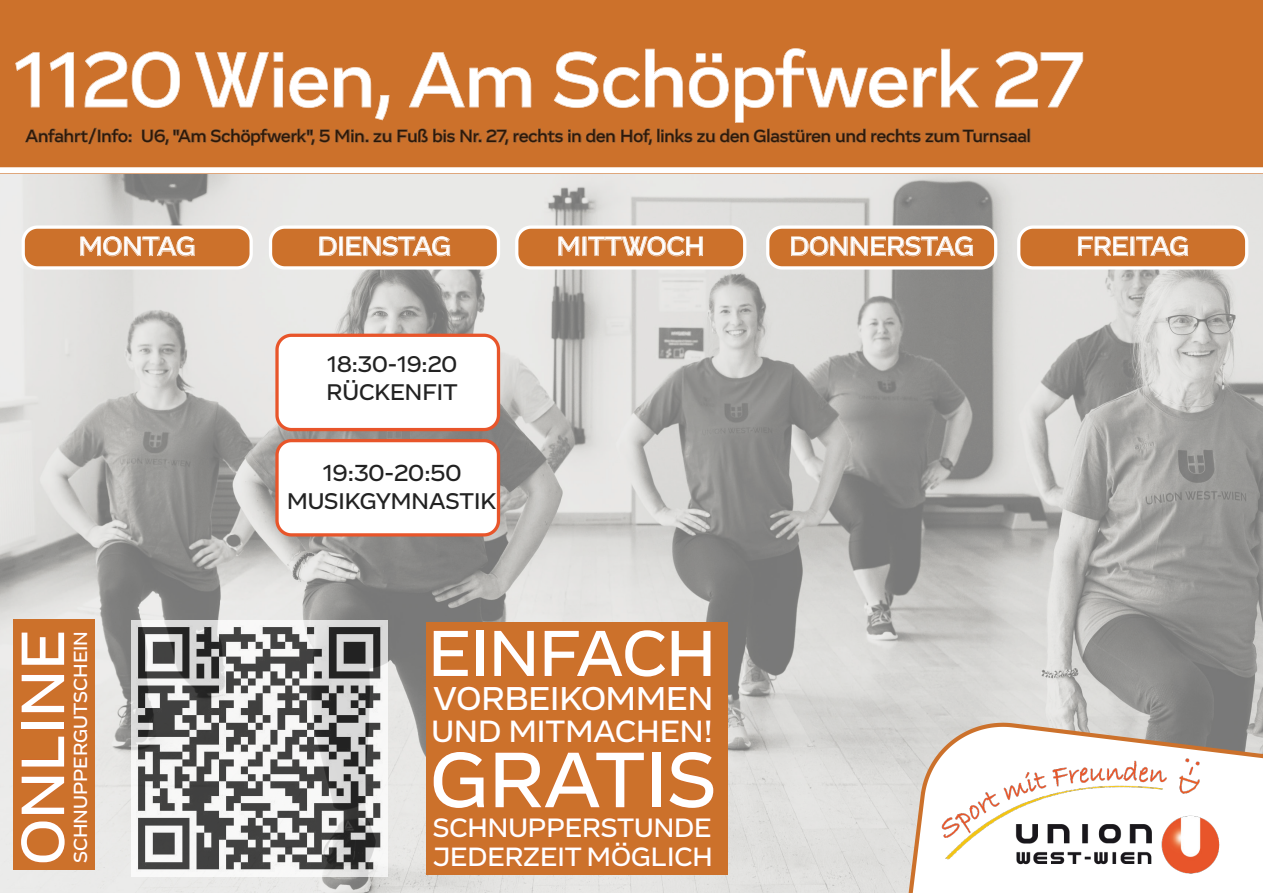
<style>
.page{position:relative;width:1263px;height:893px;background:#fff}
.page>*{position:absolute;margin:0;border:0;box-sizing:border-box;transform-origin:0 0}
.t1{font:500 80.7px "Vito";color:#fff}
.t2{font:500 80.1px "Vito";color:#fff}
.t3{font:500 66.75px "Vito";color:#fff}
.t4{font:500 63px "Vito";color:#fff}
.t5{font:500 34.05px "Vito";color:#fff}
.t6{font:500 31.65px "Vito";color:#fff}
.t7{font:500 27.3px "Vito";color:#fff}
.t8{font:500 27px "Vito";color:#fff}
.t9{font:500 23.85px "Vito";color:#222}
.t10{font:500 23.4px/28px "Vito";color:#222}
.t11{font:500 19.5px "Vito";color:#fff}
.t12{font:500 18px "Vito";color:#000}
</style>
<div class="page">
<img style="left:0;top:173px;width:1263px;height:720px">
<div style="left:0;top:0;width:1263px;height:173px;background:#cc712b"></div>
<svg style="left:15px;top:48px;width:1068px;height:75px"></svg>
<svg style="left:889px;top:720px;width:374px;height:173px"></svg>
<svg style="left:1015px;top:223px;width:235px;height:49px;background:#d79868"></svg>
<img style="left:929px;top:732px;width:306px;height:145px">
<svg style="left:274px;top:332px;width:228px;height:206px"></svg>
<svg style="left:764px;top:223px;width:235px;height:49px;background:#d49768"></svg>
<svg style="left:513px;top:223px;width:235px;height:49px;background:#d79969"></svg>
<svg style="left:267px;top:223px;width:235px;height:49px;background:#d79969"></svg>
<svg style="left:20px;top:223px;width:235px;height:49px;background:#d79968"></svg>
<svg style="left:25px;top:128px;width:1005px;height:18px"></svg>
<img style="left:132px;top:621px;width:256px;height:256px">
<div style="left:426px;top:622px;width:302px;height:253px;background:#cc712b"></div>
<div style="left:14px;top:619px;width:81px;height:251px;background:#cc712b"></div>
<div style="left:0;top:167px;width:1263px;height:6px;background:#fff"></div>
<h2 class="t2" style="left:13px;top:31px;width:1073px">1120 Wien, Am Schöpfwerk 27</h2>
<p class="t12" style="left:26px;top:125px;width:1007px">Anfahrt/Info: U6, "Am Schöpfwerk", 5 Min. zu Fuß bis Nr. 27, rechts in den Hof, links zu den Glastüren und rechts zum Turnsaal</p>
<h3 class="t8" style="left:79px;top:230px;width:118px">MONTAG</h3>
<h3 class="t8" style="left:318px;top:230px;width:135px">DIENSTAG</h3>
<h3 class="t8" style="left:557px;top:230px;width:149px">MITTWOCH</h3>
<h3 class="t8" style="left:789px;top:230px;width:186px">DONNERSTAG</h3>
<p class="t10" style="left:327px;top:350px;width:133px">18:30-19:20<br>RÜCKENFIT</p>
<h3 class="t4" style="left:4px;top:865px;width:237px;rotate:-90deg">ONLINE</h3>
<p class="t11" style="left:69px;top:863px;width:233px;rotate:-90deg">SCHNUPPERGUTSCHEIN</p>
<h3 class="t9" style="left:322px;top:458px;width:141px">19:30-20:50</h3>
<p class="t10" style="left:287px;top:487px;width:210px">MUSIKGYMNASTIK</p>
<h3 class="t3" style="left:428px;top:613px;width:289px">EINFACH</h3>
<h3 class="t5" style="left:433px;top:677px;width:281px">VORBEIKOMMEN</h3>
<h3 class="t6" style="left:432px;top:712px;width:283px">UND MITMACHEN!</h3>
<h1 class="t1" style="left:430px;top:731px;width:288px">GRATIS</h1>
<h3 class="t7" style="left:433px;top:811px;width:280px">SCHNUPPERSTUNDE</h3>
<h3 class="t7" style="left:433px;top:840px;width:281px">JEDERZEIT MÖGLICH</h3>
<h3 class="t8" style="left:1076px;top:230px;width:114px">FREITAG</h3>
</div>
